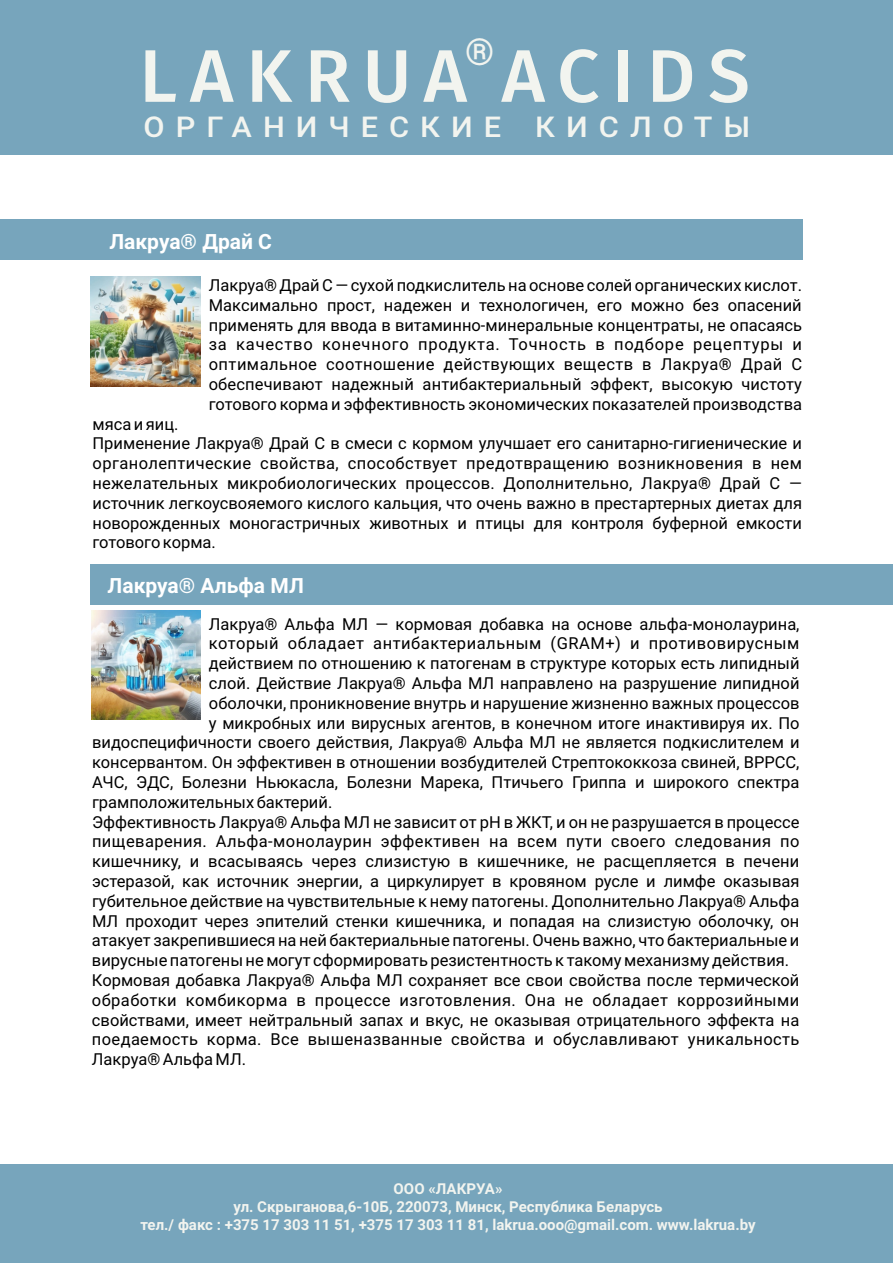
<style>
.page{position:relative;width:893px;height:1263px;background:#fff}
.page>*{position:absolute;margin:0;border:0;box-sizing:border-box;transform-origin:0 0}
.t1{font:500 74.55px "Fira Sans";letter-spacing:.17em;color:#f2f4ef}
.t2{font:700 37.2px "Roboto";color:#f2f4ef}
.t3{font:500 28.65px "Roboto";letter-spacing:.36em;color:#f2f4ef;scale:1.07 1}
.t4{font:700 21px "Roboto";color:#fff}
.t5{font:16.5px/19.8px "Roboto";color:#000;text-align:justify}
.t6{font:16.5px "Roboto";letter-spacing:.025em;color:#000}
.t7{font:16.5px "Roboto";letter-spacing:.02em;color:#000}
.t8{font:16.5px "Roboto";letter-spacing:.03em;color:#000}
.t9{font:700 15px/18px "Roboto";color:#f2f4ef;text-align:center}
</style>
<div class="page">
<div style="left:0;top:1164px;width:893px;height:99px;background:#77a5bc"></div>
<div style="left:0;top:219px;width:802px;height:41px;background:#77a5bc"></div>
<div style="left:91px;top:564px;width:802px;height:41px;background:#77a5bc"></div>
<img style="left:91px;top:277px;width:109px;height:109px">
<img style="left:91px;top:610px;width:109px;height:110px">
<div style="left:0;top:0;width:893px;height:154px;background:#77a5bc"></div>
<h2 class="t2" style="left:465px;top:37px;width:31px">®</h2>
<h1 class="t1" style="left:139px;top:32px;width:612px">LAKRUA ACIDS</h1>
<h3 class="t3" style="left:143px;top:115px;width:569px">ОРГАНИЧЕСКИЕ КИСЛОТЫ</h3>
<p class="t4" style="left:109px;top:233px;width:164px">Лакруа® Драй С</p>
<p class="t5" style="left:209px;top:277px;width:595px">Лакруа® Драй С — сухой подкислитель на основе солей органических кислот.<br>Максимально прост, надежен и технологичен, его можно без опасений применять для ввода в витаминно-минеральные концентраты, не опасаясь за качество конечного продукта. Точность в подборе рецептуры и оптимальное соотношение действующих веществ в Лакруа® Драй С обеспечивают надежный антибактериальный эффект, высокую чистоту готового корма и эффективность экономических показателей производства</p>
<p class="t5" style="left:93px;top:415px;width:711px;text-align:left">мяса и яиц.<br>Применение Лакруа® Драй С в смеси с кормом улучшает его санитарно-гигиенические и органолептические свойства, способствует предотвращению возникновения в нем нежелательных микробиологических процессов. Дополнительно, Лакруа® Драй С — источник легкоусвояемого кислого кальция, что очень важно в престартерных диетах для новорожденных моногастричных животных и птицы для контроля буферной емкости готового корма.</p>
<p class="t4" style="left:108px;top:577px;width:198px">Лакруа® Альфа МЛ</p>
<p class="t5" style="left:209px;top:615px;width:592px">Лакруа® Альфа МЛ — кормовая добавка на основе альфа-монолаурина,</p>
<p class="t8" style="left:209px;top:637px;width:592px">который обладает антибактериальным (GRAM+) и противовирусным</p>
<p class="t5" style="left:209px;top:655px;width:592px">действием по отношению к патогенам в структуре которых есть липидный</p>
<p class="t5" style="left:209px;top:675px;width:592px">слой. Действие Лакруа® Альфа МЛ направлено на разрушение липидной</p>
<p class="t5" style="left:209px;top:695px;width:592px">оболочки, проникновение внутрь и нарушение жизненно важных процессов</p>
<p class="t5" style="left:209px;top:715px;width:592px">у микробных или вирусных агентов, в конечном итоге инактивируя их. По</p>
<p class="t5" style="left:92px;top:734px;width:709px">видоспецифичности своего действия, Лакруа® Альфа МЛ не является подкислителем и</p>
<p class="t5" style="left:92px;top:754px;width:709px">консервантом. Он эффективен в отношении возбудителей Стрептококкоза свиней, ВРРСС,</p>
<p class="t5" style="left:92px;top:774px;width:709px">АЧС, ЭДС, Болезни Ньюкасла, Болезни Марека, Птичьего Гриппа и широкого спектра</p>
<p class="t5" style="left:92px;top:794px;width:242px">грамположительных бактерий.</p>
<p class="t5" style="left:92px;top:814px;width:709px">Эффективность Лакруа® Альфа МЛ не зависит от рН в ЖКТ, и он не разрушается в процессе</p>
<p class="t6" style="left:92px;top:835px;width:709px">пищеварения. Альфа-монолаурин эффективен на всем пути своего следования по</p>
<p class="t5" style="left:92px;top:853px;width:709px">кишечнику, и всасываясь через слизистую в кишечнике, не расщепляется в печени</p>
<p class="t5" style="left:92px;top:873px;width:709px">эстеразой, как источник энергии, а циркулирует в кровяном русле и лимфе оказывая</p>
<p class="t5" style="left:92px;top:893px;width:709px">губительное действие на чувствительные к нему патогены. Дополнительно Лакруа® Альфа</p>
<p class="t5" style="left:92px;top:913px;width:709px">МЛ проходит через эпителий стенки кишечника, и попадая на слизистую оболочку, он</p>
<p class="t5" style="left:92px;top:932px;width:709px">атакует закрепившиеся на ней бактериальные патогены. Очень важно, что бактериальные и</p>
<p class="t5" style="left:92px;top:952px;width:699px">вирусные патогены не могут сформировать резистентность к такому механизму действия.</p>
<p class="t5" style="left:92px;top:972px;width:709px">Кормовая добавка Лакруа® Альфа МЛ сохраняет все свои свойства после термической</p>
<p class="t6" style="left:92px;top:993px;width:709px">обработки комбикорма в процессе изготовления. Она не обладает коррозийными</p>
<p class="t5" style="left:92px;top:1012px;width:709px">свойствами, имеет нейтральный запах и вкус, не оказывая отрицательного эффекта на</p>
<p class="t7" style="left:92px;top:1033px;width:709px">поедаемость корма. Все вышеназванные свойства и обуславливают уникальность</p>
<p class="t5" style="left:92px;top:1051px;width:156px">Лакруа® Альфа МЛ.</p>
<p class="t9" style="left:140px;top:1181px;width:617px">ООО «ЛАКРУА»<br>ул. Скрыганова,6-10Б, 220073, Минск, Республика Беларусь<br>тел./ факс : +375 17 303 11 51, +375 17 303 11 81, lakrua.ooo@gmail.com. www.lakrua.by</p>
</div>
